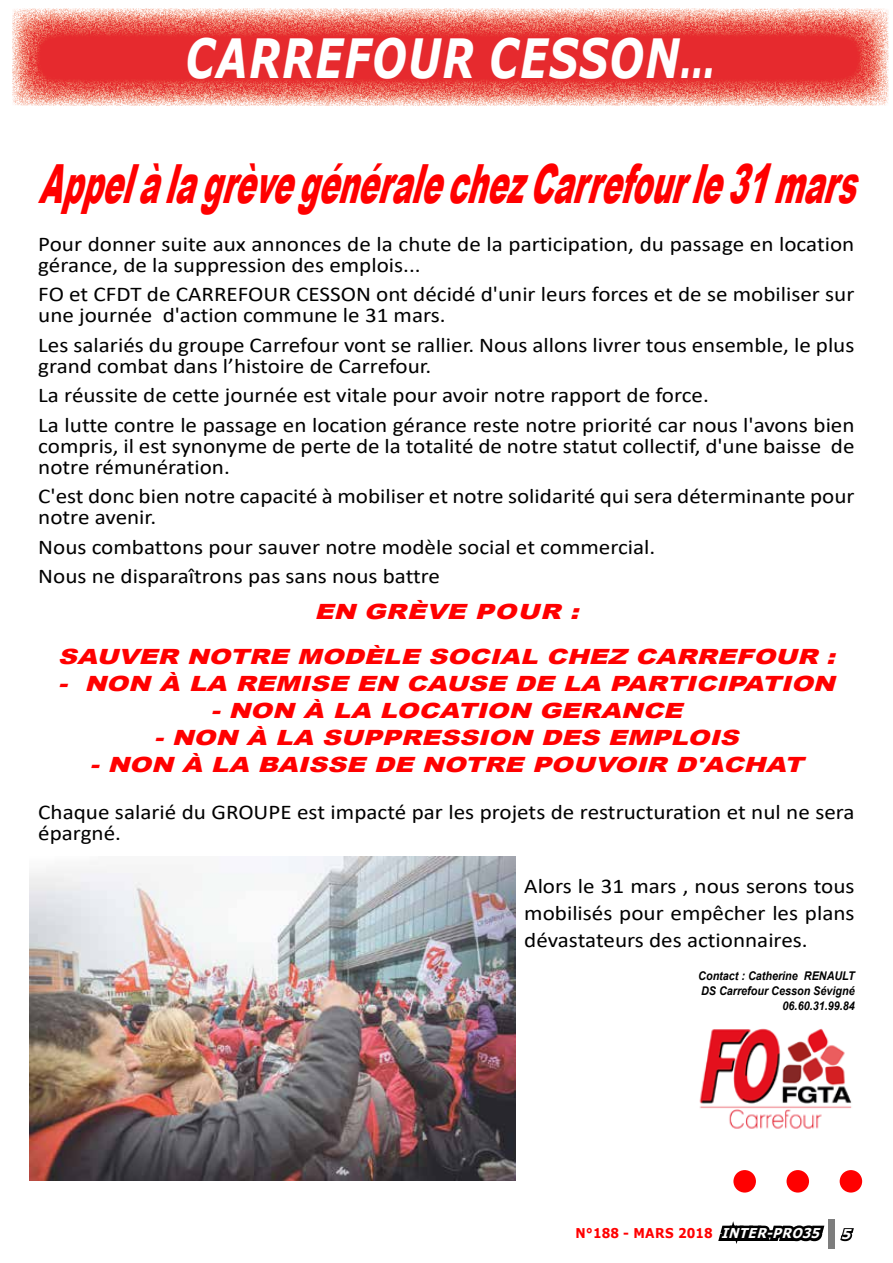
<style>
.page{position:relative;width:893px;height:1263px;background:#fff}
.page>*{position:absolute;margin:0;border:0;box-sizing:border-box;transform-origin:0 0}
.t1{font:italic 900 54px "Arial";color:#f00;scale:.55 1}
.t2{font:italic 700 54px "Verdana";letter-spacing:.035em;color:#fff;scale:.75 1}
.t3{font:21px/21px "Calibri";color:#000;scale:1.1 1}
.t4{font:italic 900 21px/27px "Arial";color:#f00;text-align:center;scale:1.25 1}
.t5{font:700 13.5px "Verdana";color:#f00;scale:.9 1}
.t6{font:italic 700 12px/15px "Arial";color:#000;text-align:right;scale:.9 1}
.s1{font-size:52.2px}
.s2{font-style:italic;color:#fff}
</style>
<div class="page">
<svg style="left:840px;top:1228px;width:14px;height:14px"></svg>
<svg style="left:718px;top:1221px;width:107px;height:23px"></svg>
<div style="left:828px;top:1219px;width:6px;height:30px;background:#7d7d7d"></div>
<svg style="left:733px;top:1170px;width:129px;height:22px"></svg>
<img style="left:12px;top:8px;width:877px;height:98px">
<img style="left:30px;top:857px;width:486px;height:324px">
<img style="left:699px;top:1028px;width:153px;height:101px">
<h1 class="t2" style="left:186px;top:21px;width:708px">CARREFOUR CESSON<span class="s1">...</span></h1>
<h1 class="t1" style="left:38px;top:145px;width:1522px">AppelàlagrèvegénéralechezCarrefourle31mars</h1>
<p class="t3" style="left:38px;top:233px;width:743px">Pour donner suite aux annonces de la chute de la participation, du passage en location gérance, de la suppression des emplois...</p>
<p class="t3" style="left:38px;top:283px;width:743px">FO et CFDT de CARREFOUR CESSON ont décidé d'unir leurs forces et de se mobiliser sur une journée d'action commune le 31 mars.</p>
<p class="t3" style="left:38px;top:334px;width:743px">Les salariés du groupe Carrefour vont se rallier. Nous allons livrer tous ensemble, le plus grand combat dans l’histoire de Carrefour.</p>
<p class="t3" style="left:38px;top:380px;width:744px;line-height:29.5px">La réussite de cette journée est vitale pour avoir notre rapport de force.<br>La lutte contre le passage en location gérance reste notre priorité car nous l'avons bien</p>
<p class="t3" style="left:38px;top:435px;width:743px">compris, il est synonyme de perte de la totalité de notre statut collectif, d'une baisse de notre rémunération.</p>
<p class="t3" style="left:38px;top:485px;width:744px">C'est donc bien notre capacité à mobiliser et notre solidarité qui sera déterminante pour notre avenir.</p>
<p class="t3" style="left:38px;top:532px;width:563px;line-height:29.5px">Nous combattons pour sauver notre modèle social et commercial.<br>Nous ne disparaîtrons pas sans nous battre</p>
<p class="t4" style="left:58px;top:588px;width:629px;line-height:45px">EN GRÈVE POUR :<br>SAUVER NOTRE MODÈLE SOCIAL CHEZ CARREFOUR :</p>
<p class="t4" style="left:58px;top:669px;width:629px">- NON À LA REMISE EN CAUSE DE LA PARTICIPATION -NON À LA LOCATION GERANCE<br>-NON À LA SUPPRESSION DES EMPLOIS<br>-NON À LA BAISSE DE NOTRE POUVOIR D'ACHAT</p>
<p class="t3" style="left:38px;top:801px;width:744px">Chaque salarié du GROUPE est impacté par les projets de restructuration et nul ne sera épargné.</p>
<p class="t3" style="left:524px;top:871px;width:302px;line-height:27px;text-align:justify">Alors le 31 mars , nous serons tous mobilisés pour empêcher les plans dévastateurs des actionnaires.</p>
<p class="t6" style="left:698px;top:968px;width:175px">Contact : Catherine RENAULT<br>DS Carrefour Cesson Sévigné<br>06.60.31.99.84</p>
<p class="t5" style="left:575px;top:1224px;width:313px">N ° 1 8 8 - M A RS 2 0 1 8 <span class="s2">INTER-PRO35 5</span></p>
</div>
